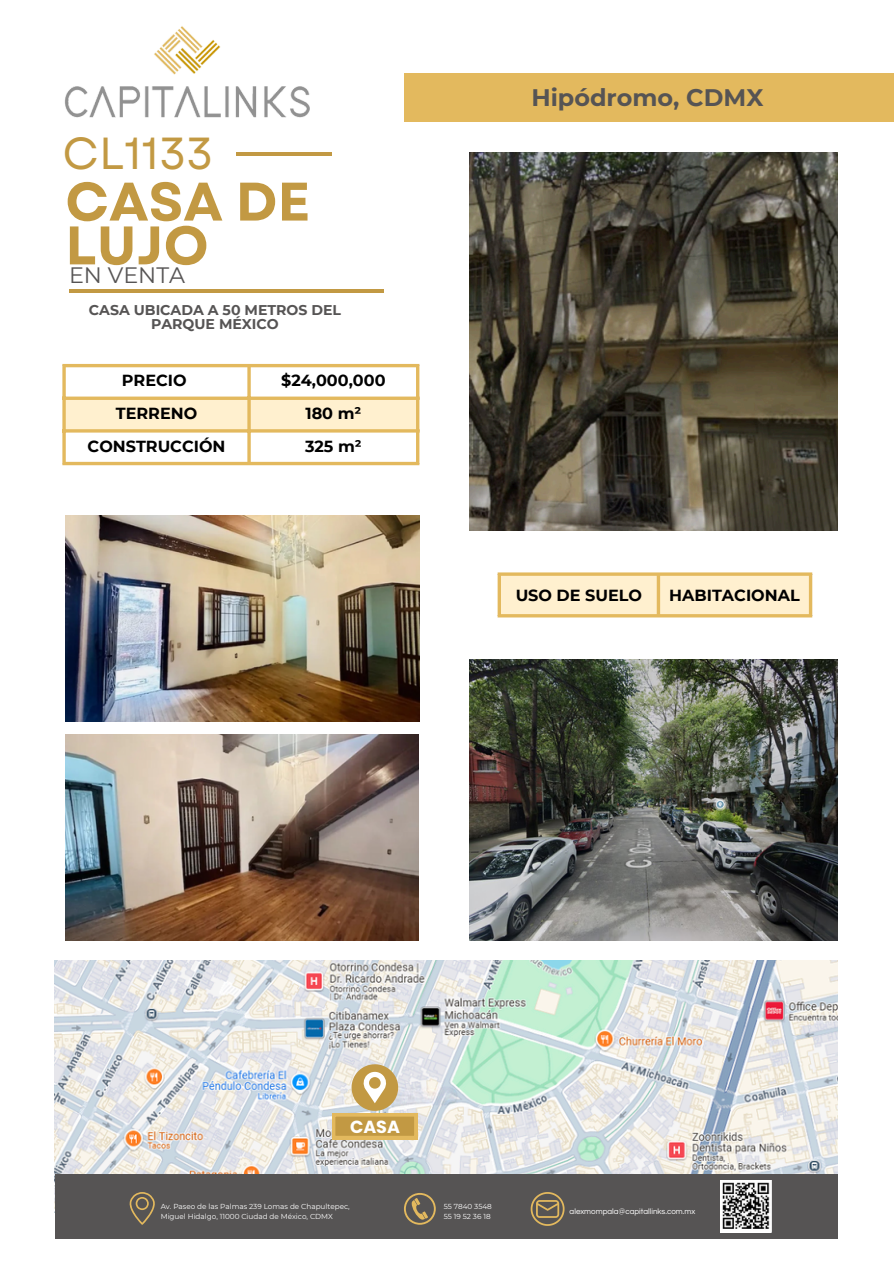
<style>
.page{position:relative;width:894px;height:1264px;background:#fff}
.page>*{position:absolute;margin:0;border:0;box-sizing:border-box;transform-origin:0 0}
.t1{font:700 54.15px/43.8px "Garet";color:#c29943}
.t2{font:44.85px "Garet";color:#c29943}
.t3{font:700 23.85px "Montserrat";color:#565454}
.t4{font:22.2px "Montserrat";color:#565454}
.t5{font:700 17.55px "Poppins";color:#fff}
.t6{font:700 16.05px "Montserrat";color:#000}
.t7{font:700 14.1px/14.7px "Montserrat";color:#565454;text-align:center}
.t8{font:7.95px "Questrial";color:#fff}
.t9{font:7.2px/9.8px "Montserrat";color:#fff}
</style>
<div class="page">
<img style="left:55px;top:960px;width:782px;height:214px">
<div style="left:55px;top:1174px;width:782px;height:64px;background:#565454"></div>
<img style="left:720px;top:1180px;width:50px;height:52px">
<img style="left:64px;top:26px;width:246px;height:92px">
<hr style="left:69px;top:289px;width:314px;height:3px;background:#c29943">
<svg style="left:66px;top:400px;width:350px;height:62px"></svg>
<svg style="left:62px;top:367px;width:4px;height:95px"></svg>
<svg style="left:247px;top:367px;width:4px;height:95px"></svg>
<hr style="left:416px;top:367px;width:3px;height:95px;background:#e3b95e">
<hr style="left:62px;top:364px;width:357px;height:3px;background:#e3b95e">
<svg style="left:62px;top:396px;width:354px;height:4px"></svg>
<hr style="left:62px;top:429px;width:357px;height:3px;background:#e3b95e">
<hr style="left:62px;top:462px;width:357px;height:3px;background:#e3b95e">
<div style="left:404px;top:73px;width:489px;height:49px;background:#e3b95e"></div>
<svg style="left:130px;top:1192px;width:24px;height:32px"></svg>
<svg style="left:404px;top:1193px;width:31px;height:31px"></svg>
<svg style="left:530px;top:1192px;width:34px;height:33px"></svg>
<svg style="left:332px;top:1064px;width:85px;height:75px;background:#d5bf8f"></svg>
<div style="left:501px;top:576px;width:307px;height:38px;background:#fff0cf"></div>
<svg style="left:497px;top:576px;width:4px;height:38px"></svg>
<svg style="left:656px;top:576px;width:4px;height:38px"></svg>
<svg style="left:808px;top:576px;width:4px;height:38px"></svg>
<svg style="left:497px;top:572px;width:315px;height:4px"></svg>
<hr style="left:497px;top:614px;width:315px;height:3px;background:#e3b95e">
<hr style="left:236px;top:152px;width:96px;height:4px;background:#c29943">
<img style="left:469px;top:152px;width:368px;height:378px">
<img style="left:65px;top:515px;width:354px;height:206px">
<img style="left:65px;top:734px;width:354px;height:206px">
<img style="left:469px;top:659px;width:368px;height:281px">
<p class="t2" style="left:62px;top:121px;width:152px">CL1133</p>
<p class="t1" style="left:65px;top:180px;width:246px">CASA DE<br>LUJO</p>
<p class="t4" style="left:69px;top:262px;width:117px">EN VENTA</p>
<p class="t7" style="left:89px;top:302px;width:253px">CASA UBICADA A 50 METROS DEL<br>PARQUE MÉXICO</p>
<p class="t6" style="left:122px;top:371px;width:66px">PRECIO</p>
<h2 class="t6" style="left:281px;top:371px;width:106px">$24,000,000</h2>
<h1 class="t6" style="left:116px;top:403px;width:83px">TERRENO</h1>
<h3 class="t6" style="left:305px;top:403px;width:57px">180 m²</h3>
<h4 class="t6" style="left:88px;top:436px;width:139px">CONSTRUCCIÓN</h4>
<p class="t6" style="left:305px;top:436px;width:58px">325 m²</p>
<p class="t3" style="left:531px;top:82px;width:233px">Hipódromo, CDMX</p>
<p class="t6" style="left:515px;top:585px;width:128px">USO DE SUELO</p>
<p class="t6" style="left:669px;top:585px;width:132px">HABITACIONAL</p>
<h6 class="t5" style="left:350px;top:1114px;width:51px">CASA</h6>
<p class="t9" style="left:161px;top:1201px;width:190px">Av. Paseo de las Palmas 239 Lomas de Chapultepec,<br>Miguel Hidalgo, 11000 Ciudad de México, CDMX</p>
<p class="t9" style="left:443px;top:1201px;width:50px">55 7840 3548</p>
<p class="t9" style="left:443px;top:1211px;width:48px">55 19 52 36 18</p>
<p class="t8" style="left:569px;top:1207px;width:127px">alexmompala@capitallinks.com.mx</p>
</div>
